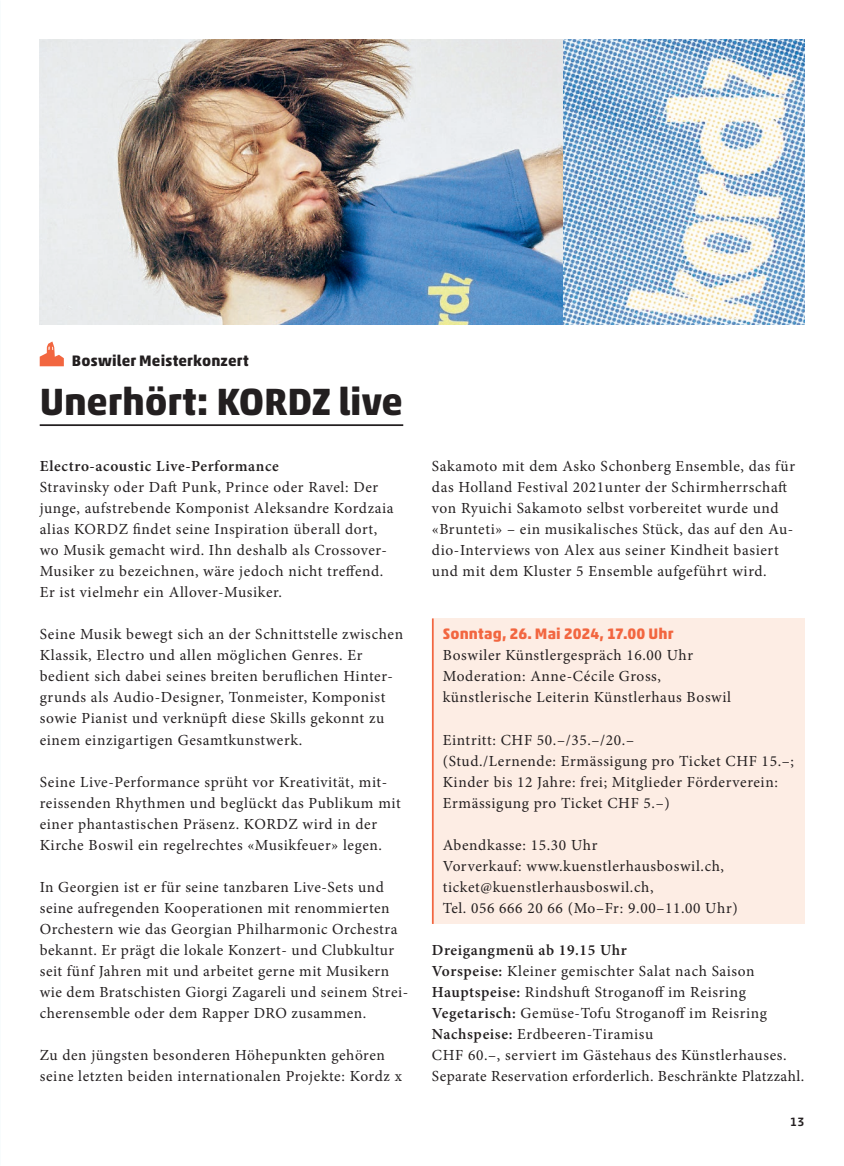
<style>
.page{position:relative;width:844px;height:1166px;background:#fff}
.page>*{position:absolute;margin:0;border:0;box-sizing:border-box;transform-origin:0 0}
.Titel___22{font:700 38.5px "Akko W01";letter-spacing:-.005em;color:#231f20}
.Fliesstext{font:15.4px/21px "Minion Pro";letter-spacing:.035em;color:#231f20}
.Fliesstext-2{font:600 15.4px "Minion Pro";letter-spacing:.04em;color:#231f20}
.Untertitel{font:700 15.4px "Akko W01";letter-spacing:.01em;color:#f26640}
.Untertitel-2{font:700 15.4px "Akko W01";letter-spacing:.015em;color:#231f20}
.t1{font:500 12.25px "Akko W01";color:#231f20}
.s1{font-weight:600}
</style>
<div class="page">
<img style="left:40px;top:40px;width:764px;height:284px">
<hr style="left:40px;top:424px;width:363px;height:2px;background:#231f20">
<svg style="left:40px;top:341px;width:24px;height:25px"></svg>
<div style="left:432px;top:618px;width:372px;height:306px;background:#fdede4"></div>
<hr style="left:432px;top:618px;width:1px;height:306px;background:#f26640">
<p class="Untertitel-2" style="left:72px;top:352px;width:178px">Boswiler Meisterkonzert</p>
<p class="Titel___22" style="left:40px;top:378px;width:365px">Unerhört: KORDZ live</p>
<p class="Fliesstext-2" style="left:40px;top:456px;width:240px">Electro-acoustic Live-Performance</p>
<p class="Fliesstext" style="left:40px;top:477px;width:355px">Stravinsky oder Daft Punk, Prince oder Ravel: Der junge, aufstrebende Komponist Aleksandre Kordzaia alias KORDZ findet seine Inspiration überall dort, wo Musik gemacht wird. Ihn deshalb als Crossover-Musiker zu bezeichnen, wäre jedoch nicht treffend.<br>Er ist vielmehr ein Allover-Musiker.</p>
<p class="Fliesstext" style="left:40px;top:624px;width:365px">Seine Musik bewegt sich an der Schnittstelle zwischen Klassik, Electro und allen möglichen Genres. Er bedient sich dabei seines breiten beruflichen Hinter&shy;grunds als Audio-Designer, Tonmeister, Komponist sowie Pianist und verknüpft diese Skills gekonnt zu einem einzigartigen Gesamtkunstwerk.</p>
<p class="Fliesstext" style="left:40px;top:771px;width:362px">Seine Live-Performance sprüht vor Kreativität, mit&shy;reissenden Rhythmen und beglückt das Publikum mit einer phantastischen Präsenz. KORDZ wird in der Kirche Boswil ein regelrechtes «Musikfeuer» legen.</p>
<p class="Fliesstext" style="left:40px;top:876px;width:370px">In Georgien ist er für seine tanzbaren Live-Sets und seine aufregenden Kooperationen mit renommierten Orchestern wie das Georgian Philharmonic Orchestra bekannt. Er prägt die lokale Konzert- und Clubkultur seit fünf Jahren mit und arbeitet gerne mit Musikern wie dem Bratschisten Giorgi Zagareli und seinem Strei&shy;cherensemble oder dem Rapper DRO zusammen.</p>
<p class="Fliesstext" style="left:40px;top:1044px;width:363px">Zu den jüngsten besonderen Höhepunkten gehören seine letzten beiden internationalen Projekte: Kordz x</p>
<p class="Fliesstext" style="left:432px;top:456px;width:364px">Sakamoto mit dem Asko Schonberg Ensemble, das für das Holland Festival 2021unter der Schirmherrschaft von Ryuichi Sakamoto selbst vorbereitet wurde und «Brunteti» – ein musikalisches Stück, das auf den Au&shy;dio-Interviews von Alex aus seiner Kindheit basiert und mit dem Kluster 5 Ensemble aufgeführt wird.</p>
<p class="Untertitel" style="left:442px;top:625px;width:232px">Sonntag, 26. Mai 2024, 17.00 Uhr</p>
<p class="Fliesstext" style="left:442px;top:645px;width:252px">Boswiler Künstlergespräch 16.00 Uhr</p>
<p class="Fliesstext" style="left:442px;top:666px;width:220px">Moderation: Anne-Cécile Gross,</p>
<p class="Fliesstext" style="left:442px;top:687px;width:290px">künstlerische Leiterin Künstlerhaus Boswil</p>
<p class="Fliesstext" style="left:442px;top:729px;width:352px">Eintritt: CHF 50.–/35.–/20.–<br>(Stud./Lernende: Ermässigung pro Ticket CHF 15.–; Kinder bis 12 Jahre: frei; Mitglieder Förderverein:<br>Ermässigung pro Ticket CHF 5.–)</p>
<p class="Fliesstext" style="left:442px;top:834px;width:156px">Abendkasse: 15.30 Uhr</p>
<p class="Fliesstext" style="left:442px;top:855px;width:283px">Vorverkauf: www.kuenstlerhausboswil.ch,</p>
<p class="Fliesstext" style="left:442px;top:876px;width:212px">ticket@kuenstlerhausboswil.ch,</p>
<p class="Fliesstext" style="left:442px;top:897px;width:296px">Tel. 056 666 20 66 (Mo–Fr: 9.00–11.00 Uhr)</p>
<p class="Fliesstext-2" style="left:432px;top:939px;width:196px">Dreigangmenü ab 19.15 Uhr</p>
<p class="Fliesstext" style="left:432px;top:960px;width:324px"><span class="s1">Vorspeise:</span> Kleiner gemischter Salat nach Saison</p>
<p class="Fliesstext" style="left:432px;top:981px;width:315px"><span class="s1">Hauptspeise:</span> Rindshuft Stroganoff im Reisring</p>
<p class="Fliesstext" style="left:432px;top:1002px;width:336px"><span class="s1">Vegetarisch:</span> Gemüse-Tofu Stroganoff im Reisring</p>
<p class="Fliesstext" style="left:432px;top:1023px;width:223px"><span class="s1">Nachspeise:</span> Erdbeeren-Tiramisu</p>
<p class="Fliesstext" style="left:432px;top:1044px;width:374px">CHF 60.–, serviert im Gästehaus des Künstlerhauses.<br>Separate Reservation erforderlich. Beschränkte Platzzahl.</p>
<p class="t1" style="left:790px;top:1114px;width:15px">13</p>
</div>
